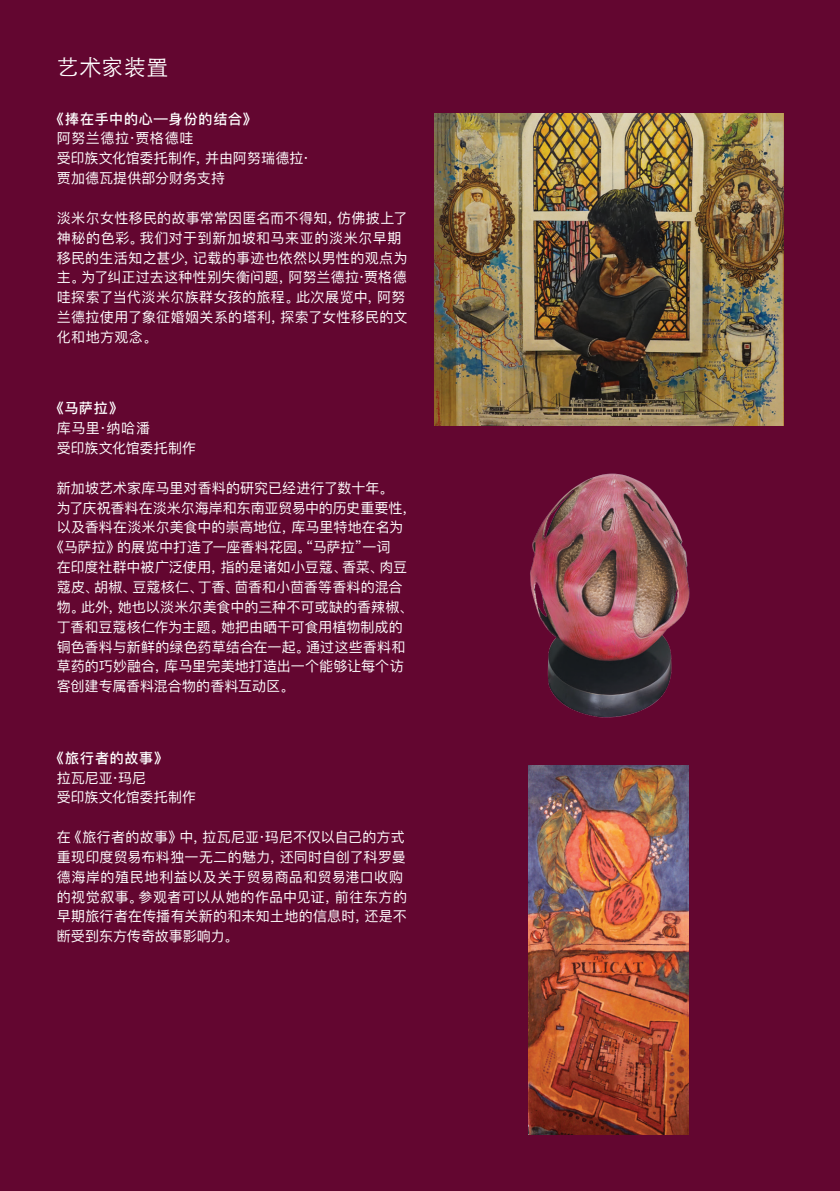
<style>
.page{position:relative;width:840px;height:1191px;background:#fff}
.page>*{position:absolute;margin:0;border:0;box-sizing:border-box;transform-origin:0 0}
.header_-_teal{font:300 22px "ST Heiti TC";letter-spacing:.02em;color:#fff}
.body_copy_-_80__K{font:14px/19.8px "Ping Fang SC";letter-spacing:.01em;color:#fff}
.body_copy_-_white{font:14px/19.8px "Ping Fang SC";letter-spacing:.025em;color:#fff}
.title_copy{font:500 14px "Ping Fang SC";letter-spacing:.06em;color:#fff}
.body_copy_-_80__K-2{font:14px "Ping Fang SC";letter-spacing:.05em;color:#fff}
</style>
<div class="page">
<div style="left:0;top:0;width:839px;height:1191px;background:#630630"></div>
<img style="left:528px;top:765px;width:160px;height:369px">
<img style="left:434px;top:113px;width:348px;height:312px">
<img style="left:530px;top:473px;width:160px;height:245px">
<p class="header_-_teal" style="left:57px;top:48px;width:113px">艺术家装置</p>
<p class="title_copy" style="left:50px;top:110px;width:207px">《捧在手中的心—身份的结合》</p>
<p class="body_copy_-_80__K-2" style="left:57px;top:130px;width:138px">阿努兰德拉·贾格德哇</p>
<p class="body_copy_-_80__K" style="left:57px;top:148px;width:254px">受印族文化馆委托制作，并由阿努瑞德拉·</p>
<p class="body_copy_-_80__K" style="left:57px;top:168px;width:170px">贾加德瓦提供部分财务支持</p>
<p class="body_copy_-_white" style="left:57px;top:208px;width:352px">淡米尔女性移民的故事常常因匿名而不得知，仿佛披上了神秘的色彩。我们对于到新加坡和马来亚的淡米尔早期移民的生活知之甚少，记载的事迹也依然以男性的观点为主。为了纠正过去这种性别失衡问题，阿努兰德拉·贾格德哇探索了当代淡米尔族群女孩的旅程。此次展览中，阿努兰德拉使用了象征婚姻关系的塔利, 探索了女性移民的文化和地方观念。</p>
<p class="title_copy" style="left:50px;top:400px;width:74px">《马萨拉》</p>
<p class="body_copy_-_80__K" style="left:57px;top:418px;width:95px">库马里·纳哈潘</p>
<p class="body_copy_-_80__K" style="left:57px;top:438px;width:141px">受印族文化馆委托制作</p>
<p class="body_copy_-_80__K" style="left:57px;top:478px;width:337px">新加坡艺术家库马里对香料的研究已经进行了数十年。</p>
<p class="body_copy_-_80__K" style="left:57px;top:497px;width:360px">为了庆祝香料在淡米尔海岸和东南亚贸易中的历史重要性，</p>
<p class="body_copy_-_80__K" style="left:57px;top:517px;width:348px">以及香料在淡米尔美食中的崇高地位，库马里特地在名为</p>
<p class="body_copy_-_80__K" style="left:50px;top:537px;width:341px">《马萨拉》的展览中打造了一座香料花园。“马萨拉”一词</p>
<p class="body_copy_-_80__K" style="left:57px;top:557px;width:357px">在印度社群中被广泛使用，指的是诸如小豆蔻、香菜、肉豆蔻皮、胡椒、豆蔻核仁、丁香、茴香和小茴香等香料的混合物。此外，她也以淡米尔美食中的三种不可或缺的香辣椒、丁香和豆蔻核仁作为主题。她把由晒干可食用植物制成的铜色香料与新鲜的绿色药草结合在一起。通过这些香料和草药的巧妙融合，库马里完美地打造出一个能够让每个访客创建专属香料混合物的香料互动区。</p>
<p class="title_copy" style="left:50px;top:749px;width:119px">《旅行者的故事》</p>
<p class="body_copy_-_80__K" style="left:57px;top:767px;width:91px">拉瓦尼亚·玛尼</p>
<p class="body_copy_-_80__K" style="left:57px;top:787px;width:141px">受印族文化馆委托制作</p>
<p class="body_copy_-_80__K" style="left:57px;top:827px;width:349px">在《旅行者的故事》中，拉瓦尼亚·玛尼不仅以自己的方式</p>
<p class="body_copy_-_80__K" style="left:57px;top:847px;width:351px">重现印度贸易布料独一无二的魅力，还同时自创了科罗曼德海岸的殖民地利益以及关于贸易商品和贸易港口收购的视觉叙事。参观者可以从她的作品中见证，前往东方的早期旅行者在传播有关新的和未知土地的信息时，还是不断受到东方传奇故事影响力。</p>
</div>
